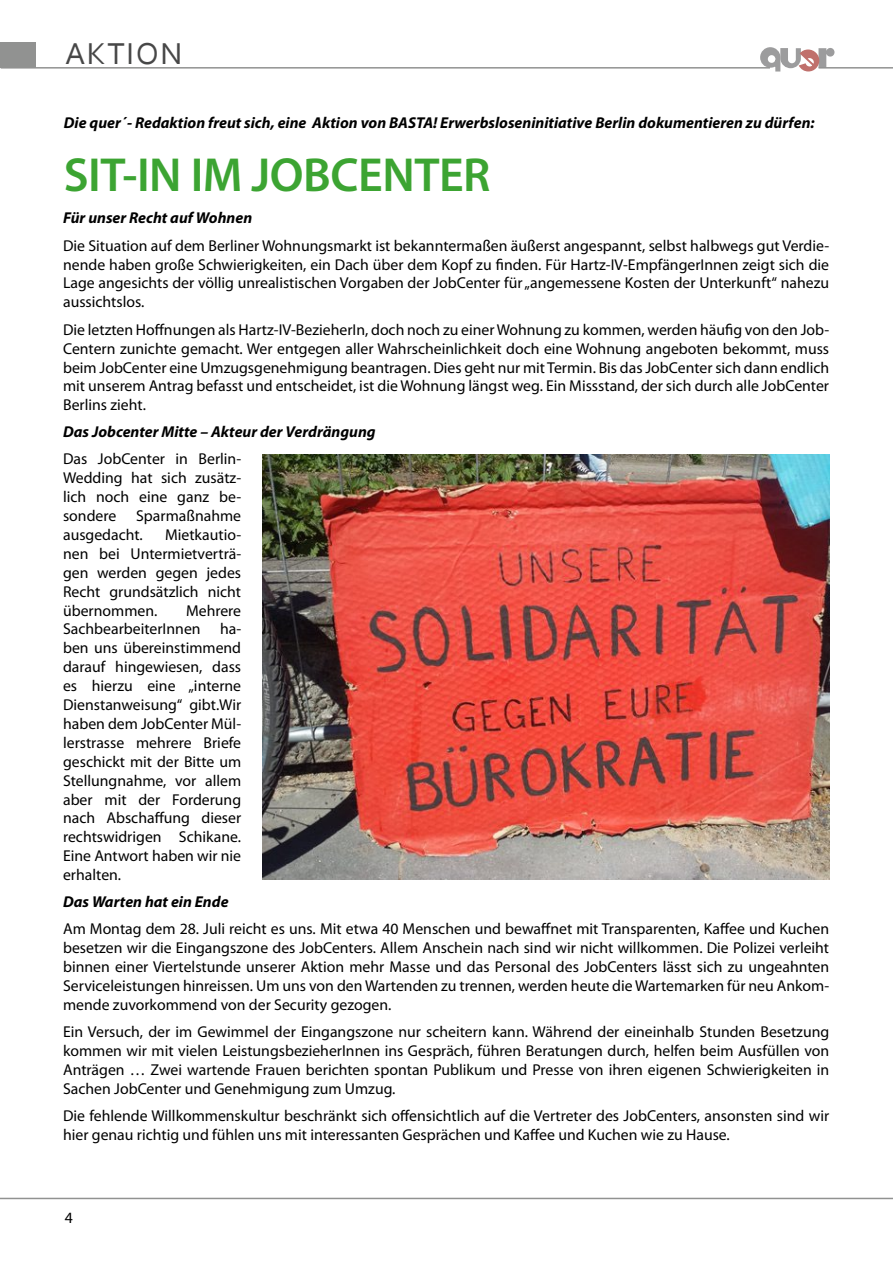
<style>
.page{position:relative;width:893px;height:1263px;background:#fff}
.page>*{position:absolute;margin:0;border:0;box-sizing:border-box;transform-origin:0 0}
.t1{font:600 48px "Myriad Pro";letter-spacing:-.01em;color:#3ca432}
.t2{font:31.65px "Corbel";color:#474747}
.t3{font:15.75px/18.9px "Myriad Pro";color:#000;text-align:justify}
.t4{font:italic 700 15.75px "Myriad Pro";color:#000}
</style>
<div class="page">
<div style="left:0;top:42px;width:35px;height:26px;background:#919291"></div>
<svg style="left:760px;top:47px;width:74px;height:25px"></svg>
<hr style="left:1px;top:67px;width:769px;height:2px;background:#919291">
<hr style="left:819px;top:67px;width:74px;height:2px;background:#919291">
<hr style="left:0;top:1198px;width:893px;height:1px;background:#919291">
<img style="left:262px;top:455px;width:567px;height:425px">
<h2 class="t2" style="left:65px;top:34px;width:119px">Aktio n</h2>
<p class="t4" style="left:64px;top:112px;width:752px">Die quer´- Redaktion freut sich, eine Aktion von BASTA! Erwerbsloseninitiative Berlin dokumentieren zu dürfen:</p>
<h1 class="t1" style="left:64px;top:145px;width:428px">SIT-IN IM JOBCENTER</h1>
<p class="t4" style="left:63px;top:208px;width:191px">Für unser Recht auf Wohnen</p>
<p class="t3" style="left:63px;top:236px;width:768px">Die Situation auf dem Berliner Wohnungsmarkt ist bekanntermaßen äußerst angespannt, selbst halbwegs gut Verdie&shy;nende haben große Schwierigkeiten, ein Dach über dem Kopf zu finden. Für Hartz-IV-EmpfängerInnen zeigt sich die Lage angesichts der völlig unrealistischen Vorgaben der JobCenter für „angemessene Kosten der Unterkunft“ nahezu aussichtslos.</p>
<p class="t3" style="left:63px;top:320px;width:768px">Die letzten Hoffnungen als Hartz-IV-BezieherIn, doch noch zu einer Wohnung zu kommen, werden häufig von den Job-Centern zunichte gemacht. Wer entgegen aller Wahrscheinlichkeit doch eine Wohnung angeboten bekommt, muss beim JobCenter eine Umzugsgenehmigung beantragen. Dies geht nur mit Termin. Bis das JobCenter sich dann endlich mit unserem Antrag befasst und entscheidet, ist die Wohnung längst weg. Ein Missstand, der sich durch alle JobCenter Berlins zieht.</p>
<p class="t4" style="left:63px;top:421px;width:314px">Das Jobcenter Mitte – Akteur der Verdrängung</p>
<p class="t3" style="left:63px;top:449px;width:180px">Das JobCenter in Berlin-Wedding hat sich zusätz&shy;lich noch eine ganz be&shy;sondere</p>
<p class="t3" style="left:63px;top:506px;width:180px;text-indent:73px">Sparmaßnahme ausgedacht.</p>
<p class="t3" style="left:63px;top:525px;width:180px;text-indent:102px">Mietkautio&shy;nen bei Untermietverträ&shy;gen werden gegen jedes Recht grundsätzlich nicht übernommen.</p>
<p class="t3" style="left:63px;top:600px;width:180px;text-indent:123px">Mehrere SachbearbeiterInnen ha&shy;ben uns übereinstimmend darauf hingewiesen, dass es hierzu eine „interne Dienstanweisung“ gibt.Wir haben dem JobCenter Mül&shy;lerstrasse mehrere Briefe geschickt mit der Bitte um Stellungnahme, vor allem aber mit der Forderung nach Abschaffung dieser rechtswidrigen Schikane.<br>Eine Antwort haben wir nie erhalten.</p>
<p class="t4" style="left:63px;top:891px;width:167px">Das Warten hat ein Ende</p>
<p class="t3" style="left:63px;top:919px;width:768px">Am Montag dem 28. Juli reicht es uns. Mit etwa 40 Menschen und bewaffnet mit Transparenten, Kaffee und Kuchen besetzen wir die Eingangszone des JobCenters. Allem Anschein nach sind wir nicht willkommen. Die Polizei verleiht binnen einer Viertelstunde unserer Aktion mehr Masse und das Personal des JobCenters lässt sich zu ungeahnten Serviceleistungen hinreissen. Um uns von den Wartenden zu trennen, werden heute die Wartemarken für neu Ankom&shy;mende zuvorkommend von der Security gezogen.</p>
<p class="t3" style="left:63px;top:1022px;width:768px">Ein Versuch, der im Gewimmel der Eingangszone nur scheitern kann. Während der eineinhalb Stunden Besetzung kommen wir mit vielen LeistungsbezieherInnen ins Gespräch, führen Beratungen durch, helfen beim Ausfüllen von Anträgen … Zwei wartende Frauen berichten spontan Publikum und Presse von ihren eigenen Schwierigkeiten in Sachen JobCenter und Genehmigung zum Umzug.</p>
<p class="t3" style="left:63px;top:1106px;width:768px">Die fehlende Willkommenskultur beschränkt sich offensichtlich auf die Vertreter des JobCenters, ansonsten sind wir hier genau richtig und fühlen uns mit interessanten Gesprächen und Kaffee und Kuchen wie zu Hause.</p>
<p class="t3" style="left:65px;top:1207px;width:10px">4</p>
</div>
